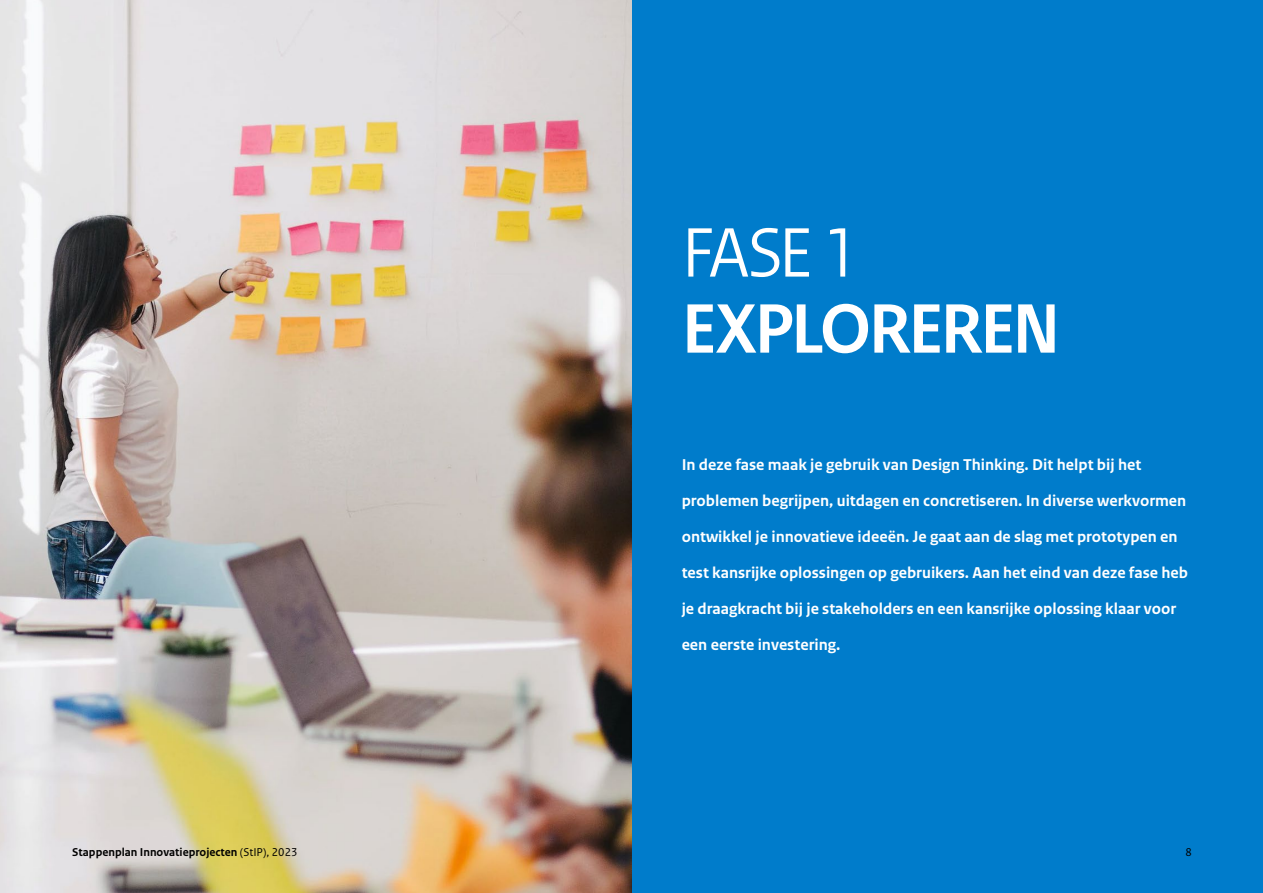
<style>
.page{position:relative;width:1263px;height:893px;background:#fff}
.page>*{position:absolute;margin:0;border:0;box-sizing:border-box;transform-origin:0 0}
.t1{font:700 73.5px "Rijksoverheid Sans Heading";letter-spacing:-.035em;color:#fff}
.t2{font:73.5px "Rijksoverheid Sans Heading";color:#fff}
._09_RO_Inleiding{font:700 16.5px/36px "Rijksoverheid Sans Text";color:#fff}
.t3{font:700 12px "Rijksoverheid Sans Text";color:#000}
.t4{font:12px "Rijksoverheid Sans Text";color:#000}
.s1{font-weight:400}
</style>
<div class="page">
<div style="left:630px;top:0;width:633px;height:893px;background:#007ccb"></div>
<img style="left:0;top:0;width:631px;height:893px">
<p class="t2" style="left:682px;top:210px;width:180px">FASE 1</p>
<p class="t1" style="left:682px;top:287px;width:380px">EXPLOREREN</p>
<p class="_09_RO_Inleiding" style="left:682px;top:447px;width:508px">In deze fase maak je gebruik van Design Thinking. Dit helpt bij het problemen begrijpen, uitdagen en concretiseren. In diverse werkvormen ontwikkel je innovatieve ideeën. Je gaat aan de slag met prototypen en test kansrijke oplossingen op gebruikers. Aan het eind van deze fase heb je draagkracht bij je stakeholders en een kansrijke oplossing klaar voor een eerste investering.</p>
<p class="t3" style="left:72px;top:845px;width:227px">Stappenplan Innovatieprojecten <span class="s1">(StIP), 2023</span></p>
<p class="t4" style="left:1185px;top:845px;width:8px">8</p>
</div>
